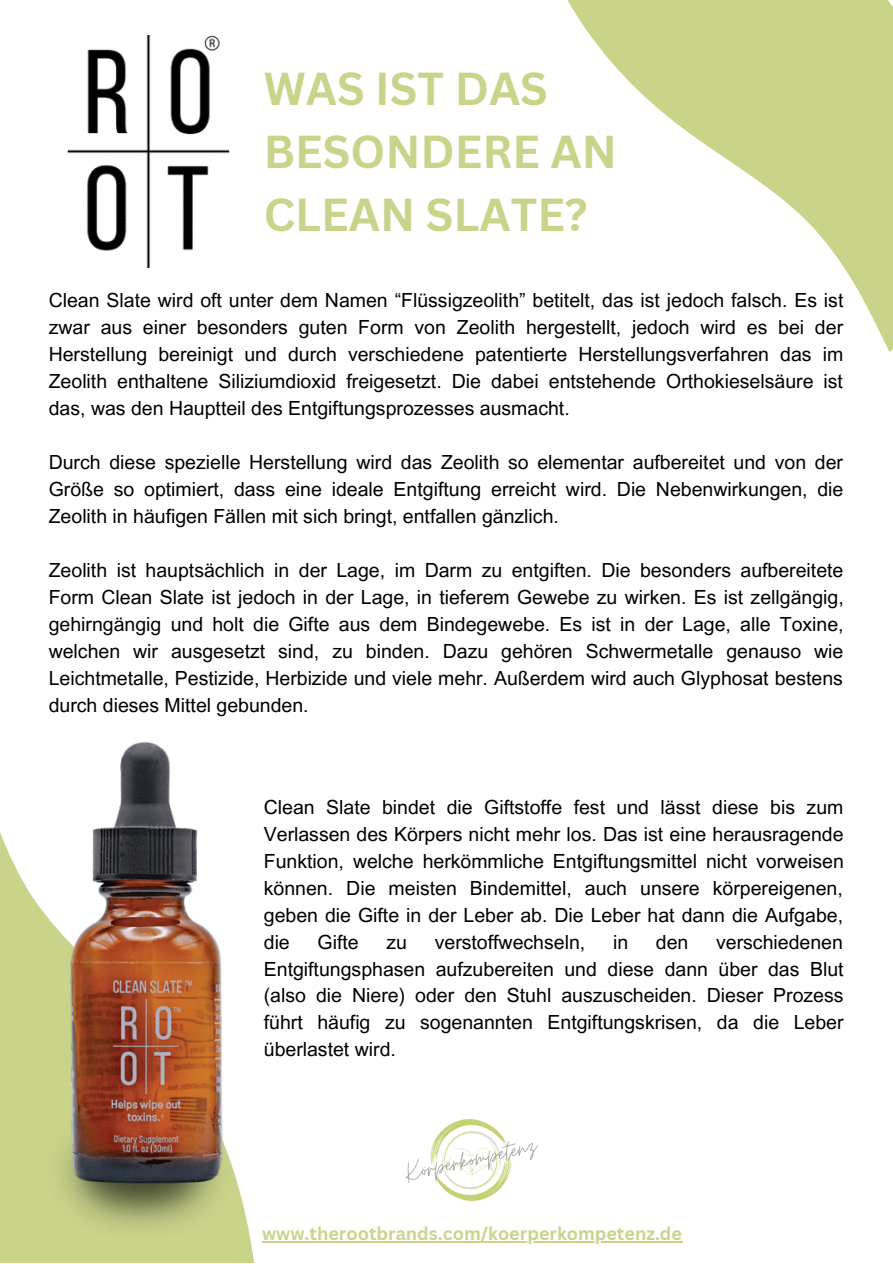
<style>
.page{position:relative;width:893px;height:1264px;background:#fff}
.page>*{position:absolute;margin:0;border:0;box-sizing:border-box;transform-origin:0 0}
.t1{font:700 45px/63px "Canva Sans";color:#c9d38a}
.t2{font:19.5px/27px "Arial MT Pro";color:#000;text-align:justify}
.t3{font:700 18px "Canva Sans";color:#c9d38a}
</style>
<div class="page">
<img style="left:67px;top:36px;width:163px;height:231px">
<img style="left:406px;top:1119px;width:132px;height:82px">
<svg style="left:567px;top:0;width:325px;height:352px"></svg>
<img style="left:0;top:742px;width:292px;height:520px">
<hr style="left:262px;top:1241px;width:420px;height:1px;background:#c9d38a">
<h1 class="t1" style="left:264px;top:56px;width:354px">WAS IST DAS<br>BESONDERE AN<br>CLEAN SLATE?</h1>
<p class="t2" style="left:49px;top:289px;width:796px">Clean Slate wird oft unter dem Namen “Flüssigzeolith” betitelt, das ist jedoch falsch. Es ist zwar aus einer besonders guten Form von Zeolith hergestellt, jedoch wird es bei der Herstellung bereinigt und durch verschiedene patentierte Herstellungsverfahren das im Zeolith enthaltene Siliziumdioxid freigesetzt. Die dabei entstehende Orthokieselsäure ist das, was den Hauptteil des Entgiftungsprozesses ausmacht.</p>
<p class="t2" style="left:49px;top:451px;width:796px">Durch diese spezielle Herstellung wird das Zeolith so elementar aufbereitet und von der Größe so optimiert, dass eine ideale Entgiftung erreicht wird. Die Nebenwirkungen, die Zeolith in häufigen Fällen mit sich bringt, entfallen gänzlich.</p>
<p class="t2" style="left:49px;top:559px;width:796px">Zeolith ist hauptsächlich in der Lage, im Darm zu entgiften. Die besonders aufbereitete Form Clean Slate ist jedoch in der Lage, in tieferem Gewebe zu wirken. Es ist zellgängig, gehirngängig und holt die Gifte aus dem Bindegewebe. Es ist in der Lage, alle Toxine, welchen wir ausgesetzt sind, zu binden. Dazu gehören Schwermetalle genauso wie Leichtmetalle, Pestizide, Herbizide und viele mehr. Außerdem wird auch Glyphosat bestens durch dieses Mittel gebunden.</p>
<p class="t2" style="left:264px;top:795px;width:581px">Clean Slate bindet die Giftstoffe fest und lässt diese bis zum Verlassen des Körpers nicht mehr los. Das ist eine herausragende Funktion, welche herkömmliche Entgiftungsmittel nicht vorweisen können. Die meisten Bindemittel, auch unsere körpereigenen, geben die Gifte in der Leber ab. Die Leber hat dann die Aufgabe, die</p>
<p class="t2" style="left:317px;top:930px;width:43px">Gifte</p>
<p class="t2" style="left:386px;top:930px;width:22px">zu</p>
<p class="t2" style="left:434px;top:930px;width:152px">verstoffwechseln,</p>
<p class="t2" style="left:613px;top:930px;width:17px">in</p>
<p class="t2" style="left:656px;top:930px;width:34px">den</p>
<p class="t2" style="left:264px;top:930px;width:581px;text-indent:452px">verschiedenen Entgiftungsphasen aufzubereiten und diese dann über das Blut (also die Niere) oder den Stuhl auszuscheiden. Dieser Prozess führt häufig zu sogenannten Entgiftungskrisen, da die Leber überlastet wird.</p>
<p class="t3" style="left:262px;top:1220px;width:421px">www.therootbrands.com/koerperkompetenz.de</p>
</div>
